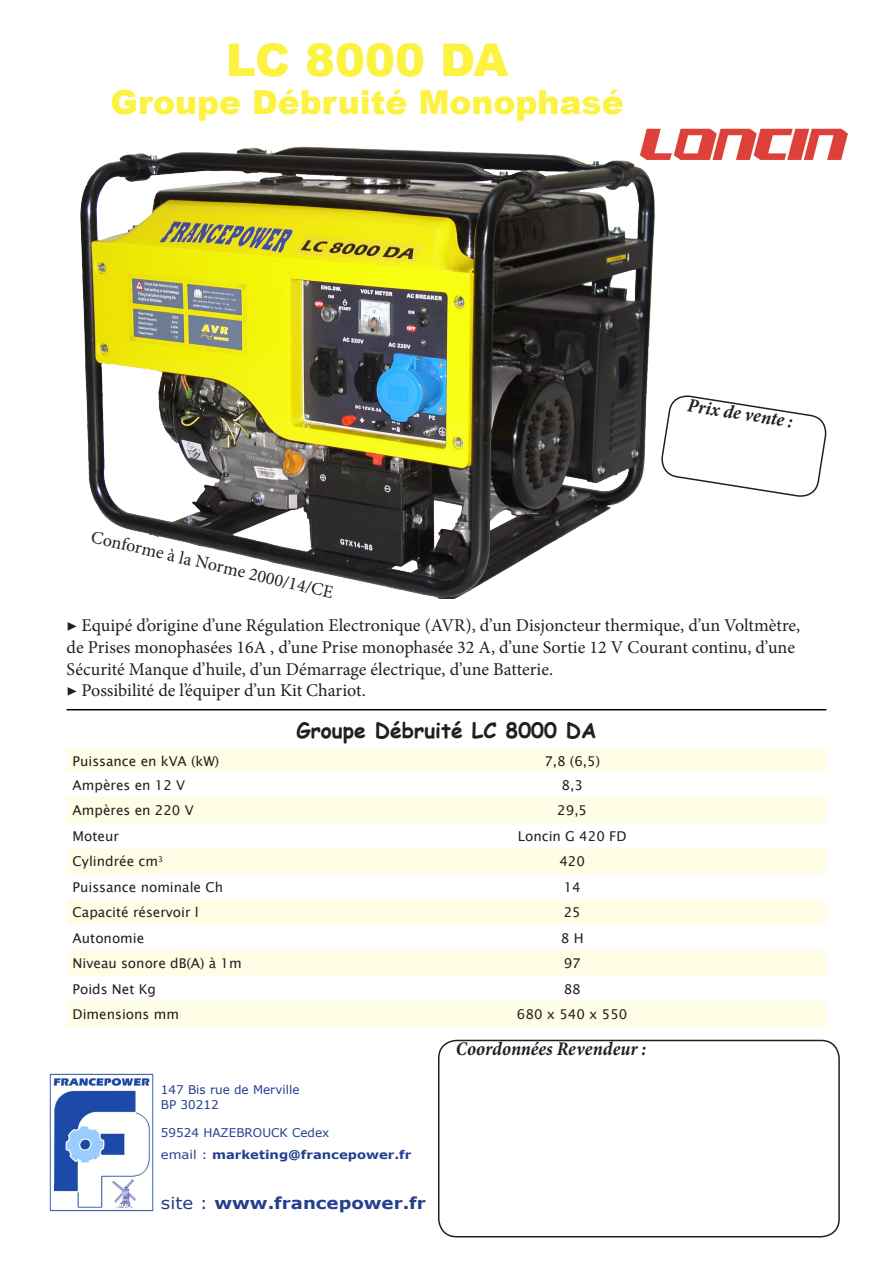
<style>
.page{position:relative;width:893px;height:1263px;background:#fff}
.page>*{position:absolute;margin:0;border:0;box-sizing:border-box;transform-origin:0 0}
.t1{font:900 45px "Arial";color:#fcf242}
.t2{font:900 33px "Arial";color:#fcf242}
.t3{font:700 21px "Comic Sans MS";color:#231f20}
.t4{font:italic 700 condensed 19.5px "Minion Pro";color:#231f20}
.t5{font:18px/21.6px "Minion Pro";color:#231f20}
.t6{font:700 16.5px "Verdana";color:#253f8e;scale:1.1 1}
.t7{font:13.5px "Lucida Sans Unicode";color:#231f20}
.t8{font:12px "Verdana";color:#253f8e}
.t9{font:700 12px "Verdana";color:#253f8e;scale:1.1 1}
.s1{font-weight:400}
</style>
<div class="page">
<img style="left:80px;top:146px;width:574px;height:452px">
<svg style="left:67px;top:749px;width:759px;height:278px;fill:#fffde5"></svg>
<hr style="left:67px;top:709px;width:251px;height:1px;background:#000">
<hr style="left:318px;top:709px;width:508px;height:1px;background:#000">
<img style="left:49px;top:1073px;width:105px;height:139px">
<svg style="left:661px;top:395px;width:166px;height:102px"></svg>
<div style="left:438px;top:1040px;width:402px;height:197px;border:2px solid #231f20;border-radius:18px"></div>
<img style="left:638px;top:128px;width:210px;height:31px">
<p class="t1" style="left:226px;top:27px;width:284px">LC 8000 DA</p>
<p class="t2" style="left:111px;top:78px;width:515px">Groupe Débruité Monophasé</p>
<p class="t5" style="left:94px;top:526px;width:249px;rotate:13deg">Conforme à la Norme 2000/14/CE</p>
<p class="t4" style="left:690px;top:391px;width:108px;rotate:9deg">Prix de vente :</p>
<p class="t5" style="left:67px;top:615px;width:735px">▶ Equipé d’origine d’une Régulation Electronique (AVR), d’un Disjoncteur thermique, d’un Voltmètre, de Prises monophasées 16A , d’une Prise monophasée 32 A, d’une Sortie 12 V Courant continu, d’une<br>Sécurité Manque d’huile, d’un Démarrage électrique, d’une Batterie.</p>
<p class="t5" style="left:67px;top:680px;width:301px">▶ Possibilité de l’équiper d’un Kit Chariot.</p>
<p class="t3" style="left:296px;top:714px;width:301px">Groupe Débruité LC 8000 DA</p>
<p class="t7" style="left:73px;top:750px;width:148px">Puissance en kVA (kW)</p>
<p class="t7" style="left:544px;top:750px;width:57px">7,8 (6,5)</p>
<p class="t7" style="left:73px;top:774px;width:114px">Ampères en 12 V</p>
<p class="t7" style="left:562px;top:774px;width:23px">8,3</p>
<p class="t7" style="left:73px;top:800px;width:122px">Ampères en 220 V</p>
<p class="t7" style="left:557px;top:800px;width:31px">29,5</p>
<p class="t7" style="left:73px;top:825px;width:48px">Moteur</p>
<p class="t7" style="left:518px;top:825px;width:110px">Loncin G 420 FD</p>
<p class="t7" style="left:73px;top:851px;width:92px">Cylindrée cm<sup>3</sup></p>
<p class="t7" style="left:559px;top:851px;width:27px">420</p>
<p class="t7" style="left:73px;top:876px;width:152px">Puissance nominale Ch</p>
<p class="t7" style="left:564px;top:876px;width:19px">14</p>
<p class="t7" style="left:73px;top:902px;width:128px">Capacité réservoir l</p>
<p class="t7" style="left:564px;top:902px;width:19px">25</p>
<p class="t7" style="left:73px;top:927px;width:73px">Autonomie</p>
<p class="t7" style="left:561px;top:927px;width:24px">8 H</p>
<p class="t7" style="left:73px;top:953px;width:171px">Niveau sonore dB(A) à 1m</p>
<p class="t7" style="left:564px;top:953px;width:19px">97</p>
<p class="t7" style="left:73px;top:978px;width:85px">Poids Net Kg</p>
<p class="t7" style="left:564px;top:978px;width:19px">88</p>
<p class="t7" style="left:73px;top:1004px;width:108px">Dimensions mm</p>
<p class="t7" style="left:517px;top:1004px;width:112px">680 x 540 x 550</p>
<p class="t8" style="left:161px;top:1081px;width:140px">147 Bis rue de Merville</p>
<p class="t8" style="left:161px;top:1096px;width:59px">BP 30212</p>
<p class="t8" style="left:161px;top:1125px;width:170px">59524 HAZEBROUCK Cedex</p>
<p class="t9" style="left:161px;top:1146px;width:229px"><span class="s1">email :</span> marketing@francepower.fr</p>
<p class="t6" style="left:161px;top:1191px;width:242px"><span class="s1">site :</span> www.francepower.fr</p>
<p class="t4" style="left:456px;top:1036px;width:192px">Coordonnées Revendeur :</p>
</div>
